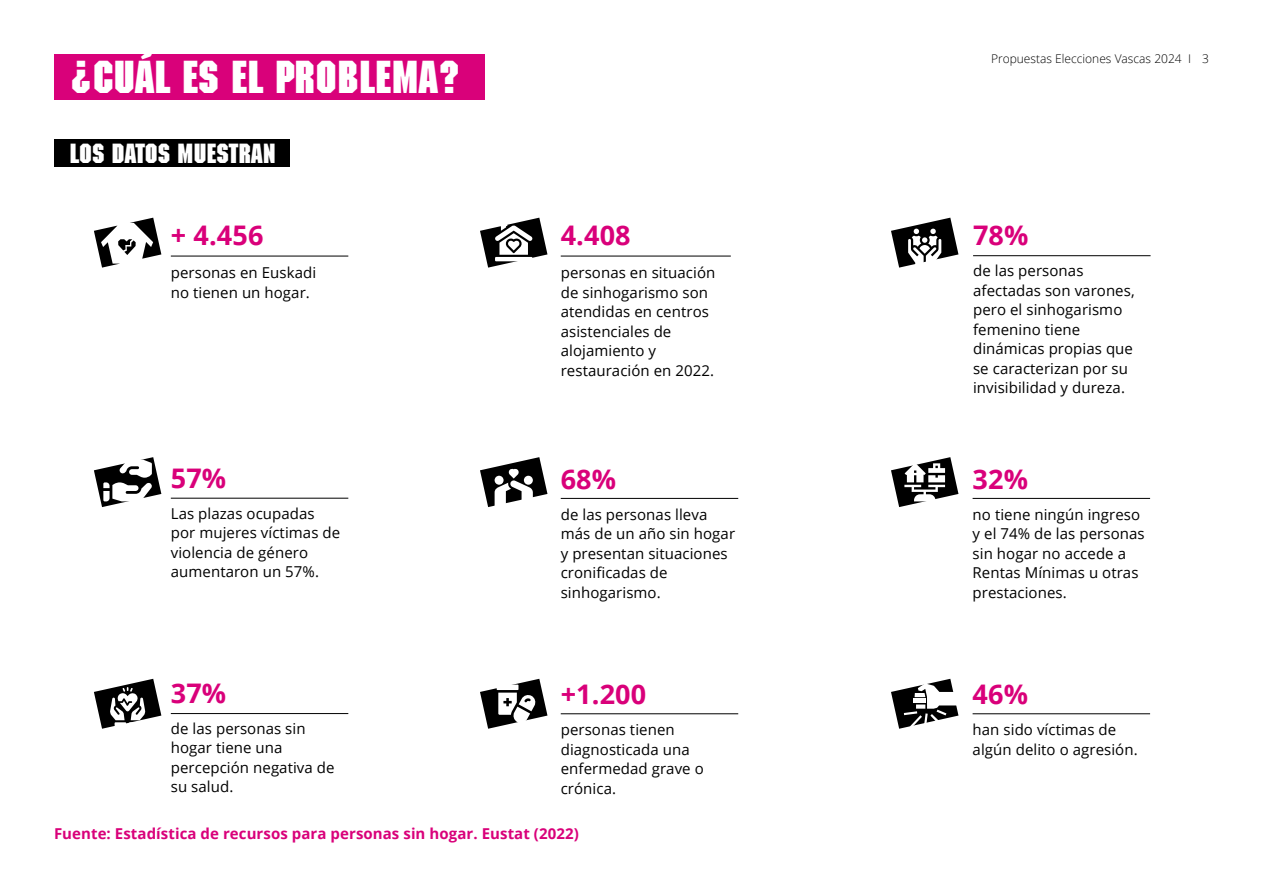
<style>
.page{position:relative;width:1263px;height:893px;background:#fff}
.page>*{position:absolute;margin:0;border:0;box-sizing:border-box;transform-origin:0 0}
.t1{font:700 45px "Machine Std";color:#fff}
.t2{font:700 27px "Open Sans";letter-spacing:.005em;color:#d9007a}
.t3{font:700 27px "Machine Std";color:#fff}
.t4{font:15px/19.5px "Open Sans";letter-spacing:.005em;color:#000}
.t5{font:700 15px "Open Sans";letter-spacing:.005em;color:#d9017a}
.t6{font:300 12px "Open Sans";color:#000}
</style>
<div class="page">
<div style="left:54px;top:54px;width:431px;height:45px;background:#d9017a"></div>
<div style="left:54px;top:139px;width:235px;height:27px;background:#000"></div>
<hr style="left:973px;top:255px;width:177px;height:1px;background:#000">
<svg style="left:94px;top:218px;width:67px;height:50px"></svg>
<hr style="left:171px;top:256px;width:177px;height:1px;background:#000">
<hr style="left:561px;top:256px;width:170px;height:1px;background:#000">
<hr style="left:171px;top:498px;width:177px;height:1px;background:#000">
<hr style="left:171px;top:713px;width:177px;height:1px;background:#000">
<hr style="left:561px;top:498px;width:177px;height:1px;background:#000">
<hr style="left:561px;top:713px;width:177px;height:1px;background:#000">
<hr style="left:972px;top:498px;width:178px;height:1px;background:#000">
<hr style="left:972px;top:713px;width:178px;height:1px;background:#000">
<svg style="left:94px;top:457px;width:67px;height:50px"></svg>
<svg style="left:94px;top:679px;width:67px;height:50px"></svg>
<svg style="left:115px;top:722px;width:11px;height:4px"></svg>
<svg style="left:480px;top:218px;width:67px;height:50px"></svg>
<svg style="left:480px;top:457px;width:67px;height:50px"></svg>
<svg style="left:480px;top:679px;width:67px;height:50px"></svg>
<svg style="left:891px;top:218px;width:67px;height:50px"></svg>
<svg style="left:891px;top:457px;width:67px;height:50px"></svg>
<svg style="left:891px;top:679px;width:67px;height:50px"></svg>
<h1 class="t1" style="left:70px;top:50px;width:393px">¿CUÁL ES EL PROBLEMA?</h1>
<h2 class="t3" style="left:70px;top:137px;width:208px">LOS DATOS MUESTRAN</h2>
<h2 class="t2" style="left:171px;top:217px;width:94px">+ 4.456</h2>
<p class="t4" style="left:171px;top:263px;width:147px">personas en Euskadi no tienen un hogar.</p>
<h2 class="t2" style="left:171px;top:459px;width:57px">57%</h2>
<p class="t4" style="left:171px;top:503px;width:171px">Las plazas ocupadas por mujeres víctimas de violencia de género aumentaron un 57%.</p>
<h2 class="t2" style="left:171px;top:674px;width:57px">37%</h2>
<p class="t4" style="left:171px;top:718px;width:165px">de las personas sin hogar tiene una percepción negativa de su salud.</p>
<h2 class="t2" style="left:561px;top:217px;width:71px">4.408</h2>
<p class="t4" style="left:561px;top:263px;width:156px">personas en situación de sinhogarismo son atendidas en centros asistenciales de alojamiento y restauración en 2022.</p>
<h2 class="t2" style="left:561px;top:460px;width:57px">68%</h2>
<p class="t4" style="left:561px;top:504px;width:176px">de las personas lleva más de un año sin hogar y presentan situaciones cronificadas de sinhogarismo.</p>
<h2 class="t2" style="left:561px;top:675px;width:87px">+1.200</h2>
<p class="t4" style="left:561px;top:719px;width:145px">personas tienen diagnosticada una enfermedad grave o crónica.</p>
<p class="t5" style="left:54px;top:823px;width:526px">Fuente: Estadística de recursos para personas sin hogar. Eustat (2022)</p>
<p class="t6" style="left:991px;top:51px;width:219px">Propuestas Elecciones Vascas 2024 I 3</p>
<h2 class="t2" style="left:973px;top:217px;width:57px">78%</h2>
<p class="t4" style="left:973px;top:261px;width:163px">de las personas afectadas son varones, pero el sinhogarismo femenino tiene dinámicas propias que se caracterizan por su invisibilidad y dureza.</p>
<h2 class="t2" style="left:972px;top:460px;width:57px">32%</h2>
<p class="t4" style="left:972px;top:504px;width:174px">no tiene ningún ingreso y el 74% de las personas sin hogar no accede a<br>Rentas Mínimas u otras prestaciones.</p>
<h2 class="t2" style="left:972px;top:675px;width:57px">46%</h2>
<p class="t4" style="left:972px;top:719px;width:167px">han sido víctimas de algún delito o agresión.</p>
</div>
